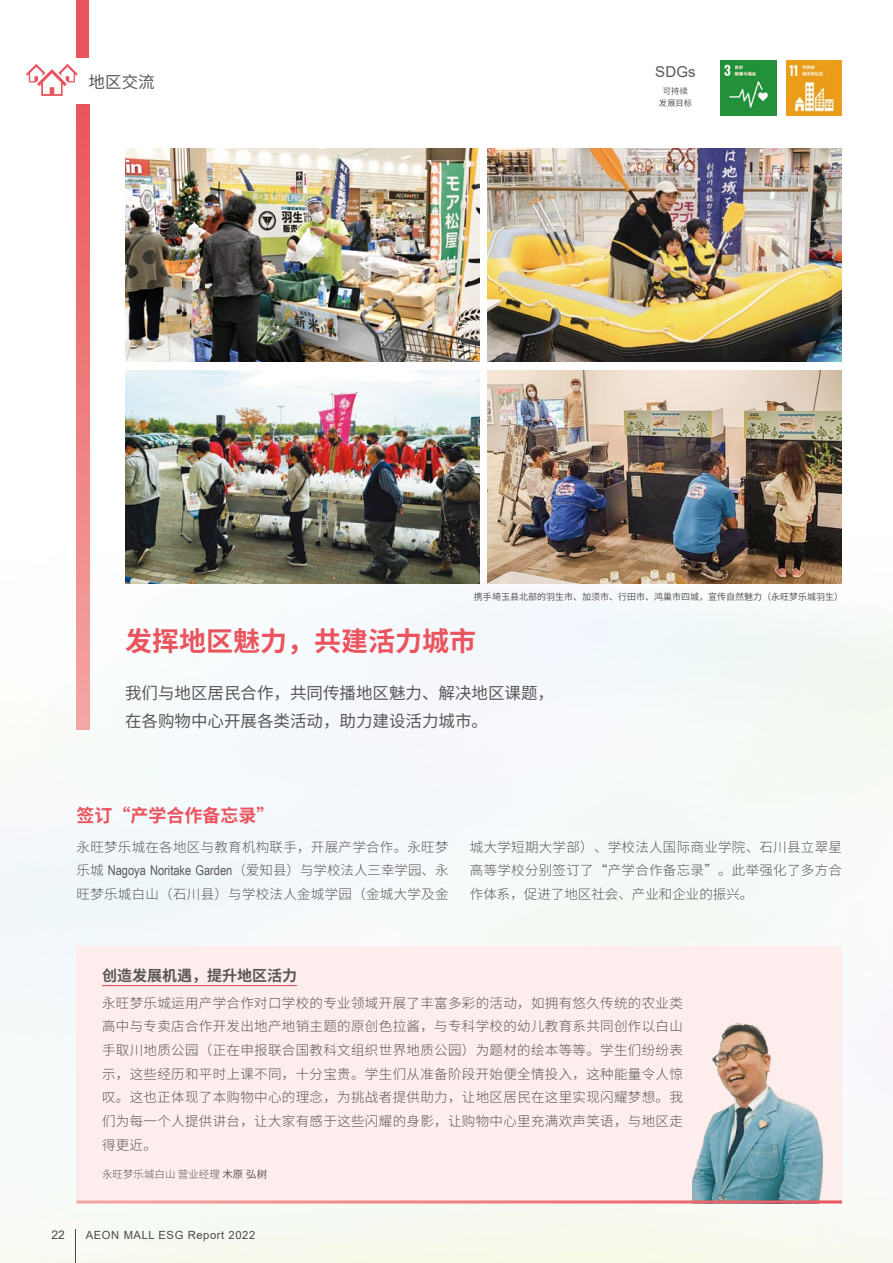
<style>
.page{position:relative;width:893px;height:1263px;background:#fff}
.page>*{position:absolute;margin:0;border:0;box-sizing:border-box;transform-origin:0 0}
.t1{font:700 27px "Source Han Sans CN";color:#ea545e}
.t2{font:700 18px "Source Han Sans CN";color:#ea545e}
.t3{font:16.5px/28.8px "Source Han Sans CN";color:#595757}
.t4{font:700 15px "Source Han Sans CN";color:#595757}
.t5{font:15px "Arial";color:#595757}
.t6{font:300 13.5px/23.7px "Source Han Sans CN";letter-spacing:.02em;color:#595757;text-align:justify}
.t7{font:13.5px "Arial Narrow";color:#595757}
.t8{font:12px "Arial";color:#4c4948}
.t9{font:11.25px "Arial";letter-spacing:.05em;color:#4c4948}
.t10{font:300 10.5px "Source Han Sans CN";color:#595757}
.t11{font:9px "Source Han Sans CN";color:#595757}
.t12{font:8.25px/12px "Source Han Sans CN";letter-spacing:.01em;color:#595757;text-align:center}
.s1{font-family:"Source Han Sans CN";font-weight:300}
.s2{font-weight:400}
</style>
<div class="page">
<img style="left:0;top:0;width:893px;height:1263px">
<img style="left:125px;top:370px;width:354px;height:213px">
<img style="left:488px;top:149px;width:354px;height:213px">
<img style="left:488px;top:370px;width:354px;height:213px">
<div style="left:77px;top:946px;width:765px;height:257px;background:#fdeeed"></div>
<div style="left:77px;top:0;width:12px;height:58px;background:#ea545e"></div>
<svg style="left:77px;top:105px;width:12px;height:625px;background:#ee7e7f"></svg>
<img style="left:693px;top:1022px;width:130px;height:178px">
<hr style="left:77px;top:1200px;width:765px;height:3px;background:#fff">
<img style="left:721px;top:61px;width:55px;height:55px">
<img style="left:787px;top:61px;width:55px;height:55px">
<hr style="left:102px;top:985px;width:195px;height:1px;background:#ea545e">
<svg style="left:26px;top:64px;width:52px;height:34px"></svg>
<img style="left:125px;top:149px;width:354px;height:213px">
<hr style="left:75px;top:1229px;width:1px;height:34px;background:#4c4948">
<p class="t3" style="left:89px;top:68px;width:67px">地区交流</p>
<p class="t5" style="left:655px;top:62px;width:42px">SDGs</p>
<p class="t12" style="left:659px;top:85px;width:35px">可持续发展目标</p>
<p class="t11" style="left:474px;top:592px;width:370px">携手埼玉县北部的羽生市、加须市、行田市、鸿巢市四城，宣传自然魅力（永旺梦乐城羽生）</p>
<h1 class="t1" style="left:125px;top:626px;width:352px">发挥地区魅力，共建活力城市</h1>
<p class="t3" style="left:125px;top:678px;width:430px">我们与地区居民合作，共同传播地区魅力、解决地区课题，在各购物中心开展各类活动，助力建设活力城市。</p>
<h2 class="t2" style="left:77px;top:805px;width:200px">签订“产学合作备忘录”</h2>
<p class="t6" style="left:77px;top:835px;width:374px">永旺梦乐城在各地区与教育机构联手，开展产学合作。永旺梦</p>
<p class="t7" style="left:77px;top:861px;width:374px"><span class="s1">乐城</span> Nagoya Noritake Garden<span class="s1">（爱知县）与学校法人三幸学园、永</span></p>
<p class="t6" style="left:77px;top:882px;width:374px">旺梦乐城白山（石川县）与学校法人金城学园（金城大学及金</p>
<p class="t6" style="left:470px;top:835px;width:374px">城大学短期大学部）、学校法人国际商业学院、石川县立翠星高等学校分别签订了“产学合作备忘录”。此举强化了多方合作体系，促进了地区社会、产业和企业的振兴。</p>
<p class="t4" style="left:102px;top:967px;width:196px">创造发展机遇，提升地区活力</p>
<p class="t6" style="left:102px;top:991px;width:582px">永旺梦乐城运用产学合作对口学校的专业领域开展了丰富多彩的活动，如拥有悠久传统的农业类高中与专卖店合作开发出地产地销主题的原创色拉酱，与专科学校的幼儿教育系共同创作以白山手取川地质公园（正在申报联合国教科文组织世界地质公园）为题材的绘本等等。学生们纷纷表示，这些经历和平时上课不同，十分宝贵。学生们从准备阶段开始便全情投入，这种能量令人惊叹。这也正体现了本购物中心的理念，为挑战者提供助力，让地区居民在这里实现闪耀梦想。我们为每一个人提供讲台，让大家有感于这些闪耀的身影，让购物中心里充满欢声笑语，与地区走得更近。</p>
<p class="t10" style="left:102px;top:1168px;width:167px">永旺梦乐城白山营业经理<span class="s2">木原弘树</span></p>
<p class="t8" style="left:51px;top:1226px;width:15px">22</p>
<p class="t9" style="left:86px;top:1227px;width:171px">AEON MALL ESG Report 2022</p>
</div>
